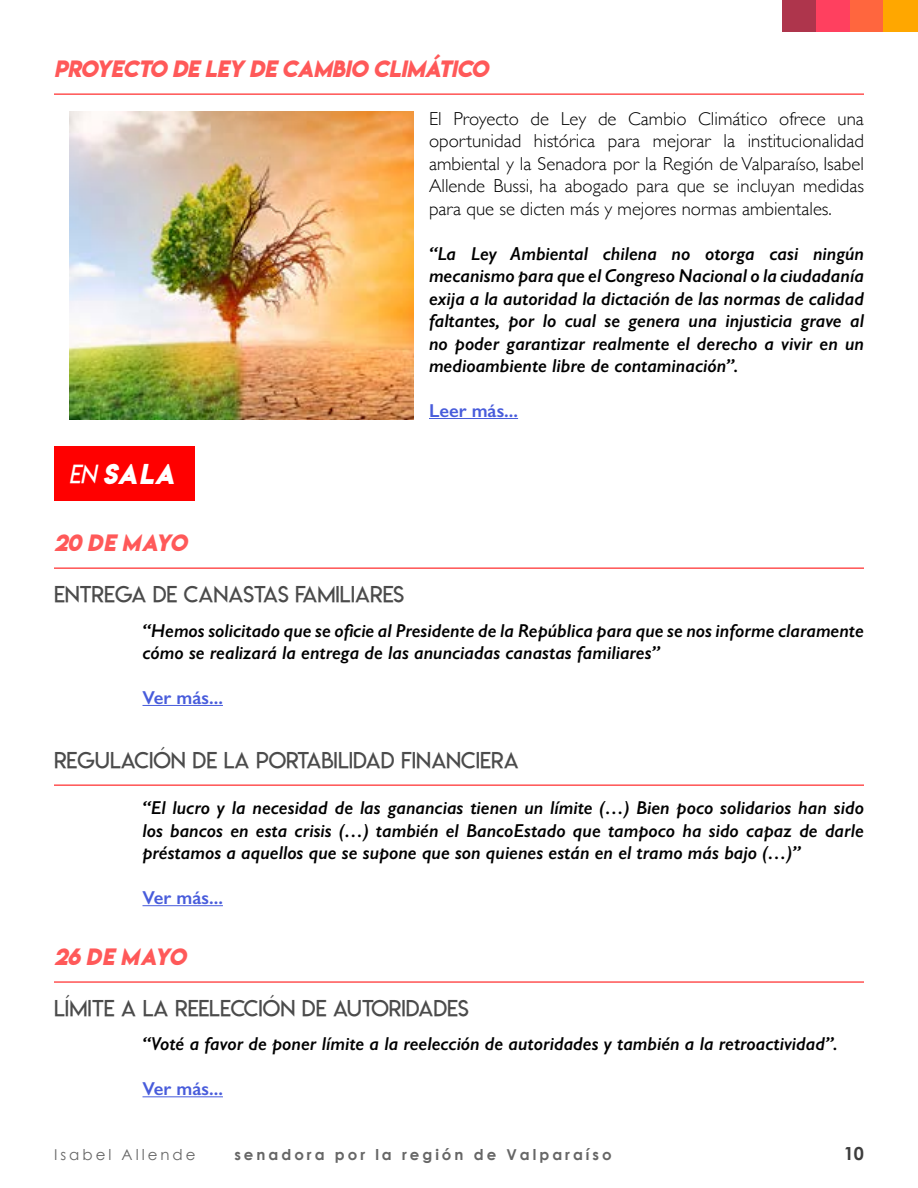
<style>
.page{position:relative;width:918px;height:1188px;background:#fff}
.page>*{position:absolute;margin:0;border:0;box-sizing:border-box;transform-origin:0 0}
.t1{font:25.5px "Lemon Milkbolditalic";color:#fff}
.t2{font:22.5px "Lemon Milklight";color:#4b4b4b}
.t3{font:21px "Lemon Milkbolditalic";color:#ff5959}
.t4{font:italic 600 18.75px/22.5px "Gill Sans";color:#000;text-align:justify}
.t5{font:300 18.75px/22.5px "Gill Sans";color:#000;text-align:justify}
.t6{font:600 18.75px "Gill Sans";color:#485cdb}
.t7{font:700 18px "Century Gothic";color:#3d3d3d}
.t8{font:700 15px "Century Gothic";letter-spacing:.2em;color:#666}
.t9{font:15px "Century Gothic";letter-spacing:.2em;color:#666}
.s1{font-family:"Lemon Milklightitalic"}
</style>
<div class="page">
<div style="left:782px;top:0;width:35px;height:32px;background:#ae354c"></div>
<div style="left:816px;top:0;width:34px;height:32px;background:#ff405f"></div>
<div style="left:850px;top:0;width:34px;height:32px;background:#ff663e"></div>
<div style="left:884px;top:0;width:34px;height:32px;background:#ffa700"></div>
<hr style="left:54px;top:93px;width:810px;height:2px;background:#ff5353">
<img style="left:69px;top:112px;width:345px;height:308px">
<hr style="left:429px;top:418px;width:89px;height:1px;background:#485cdb">
<hr style="left:54px;top:567px;width:810px;height:2px;background:#ff5353">
<hr style="left:142px;top:705px;width:81px;height:1px;background:#485cdb">
<div style="left:54px;top:446px;width:141px;height:55px;background:#f00"></div>
<hr style="left:54px;top:784px;width:810px;height:2px;background:#ff5353">
<hr style="left:142px;top:905px;width:81px;height:1px;background:#485cdb">
<hr style="left:54px;top:981px;width:810px;height:2px;background:#ff5353">
<hr style="left:142px;top:1096px;width:81px;height:1px;background:#485cdb">
<p class="t3" style="left:54px;top:54px;width:436px">PROYECTO DE LEY DE CAMBIO CLIMÁTICO</p>
<p class="t5" style="left:429px;top:106px;width:437px">El Proyecto de Ley de Cambio Climático ofrece una oportunidad histórica para mejorar la institucionalidad ambiental y la Senadora por la Región de Valparaíso, Isabel Allende Bussi, ha abogado para que se incluyan medidas para que se dicten más y mejores normas ambientales.</p>
<p class="t4" style="left:429px;top:242px;width:437px">“La Ley Ambiental chilena no otorga casi ningún mecanismo para que el Congreso Nacional o la ciudadanía exija a la autoridad la dictación de las normas de calidad faltantes, por lo cual se genera una injusticia grave al no poder garantizar realmente el derecho a vivir en un medioambiente libre de contaminación”.</p>
<p class="t6" style="left:429px;top:399px;width:91px">Leer más...</p>
<h1 class="t1" style="left:69px;top:456px;width:109px"><span class="s1">En</span> SALA</h1>
<p class="t3" style="left:54px;top:528px;width:136px">20 DE MAYO</p>
<p class="t2" style="left:54px;top:580px;width:352px">ENTREGA DE CANASTAS FAMILIARES</p>
<p class="t4" style="left:142px;top:619px;width:723px">“Hemos solicitado que se oficie al Presidente de la República para que se nos informe claramente cómo se realizará la entrega de las anunciadas canastas familiares”</p>
<p class="t6" style="left:142px;top:686px;width:82px">Ver más...</p>
<p class="t2" style="left:54px;top:746px;width:466px">REGULACIÓN DE LA PORTABILIDAD FINANCIERA</p>
<p class="t4" style="left:142px;top:797px;width:723px">“El lucro y la necesidad de las ganancias tienen un límite (…) Bien poco solidarios han sido los bancos en esta crisis (…) también el BancoEstado que tampoco ha sido capaz de darle préstamos a aquellos que se supone que son quienes están en el tramo más bajo (…)”</p>
<p class="t6" style="left:142px;top:887px;width:82px">Ver más...</p>
<p class="t3" style="left:54px;top:942px;width:135px">26 DE MAYO</p>
<p class="t2" style="left:54px;top:994px;width:416px">LÍMITE A LA REELECCIÓN DE AUTORIDADES</p>
<p class="t4" style="left:142px;top:1033px;width:697px">“Voté a favor de poner límite a la reelección de autoridades y también a la retroactividad”.</p>
<p class="t6" style="left:142px;top:1078px;width:82px">Ver más...</p>
<p class="t9" style="left:54px;top:1144px;width:143px">Isabel Allende</p>
<p class="t8" style="left:234px;top:1143px;width:379px">senadora por la región de Valparaíso</p>
<p class="t7" style="left:844px;top:1139px;width:22px">10</p>
</div>
